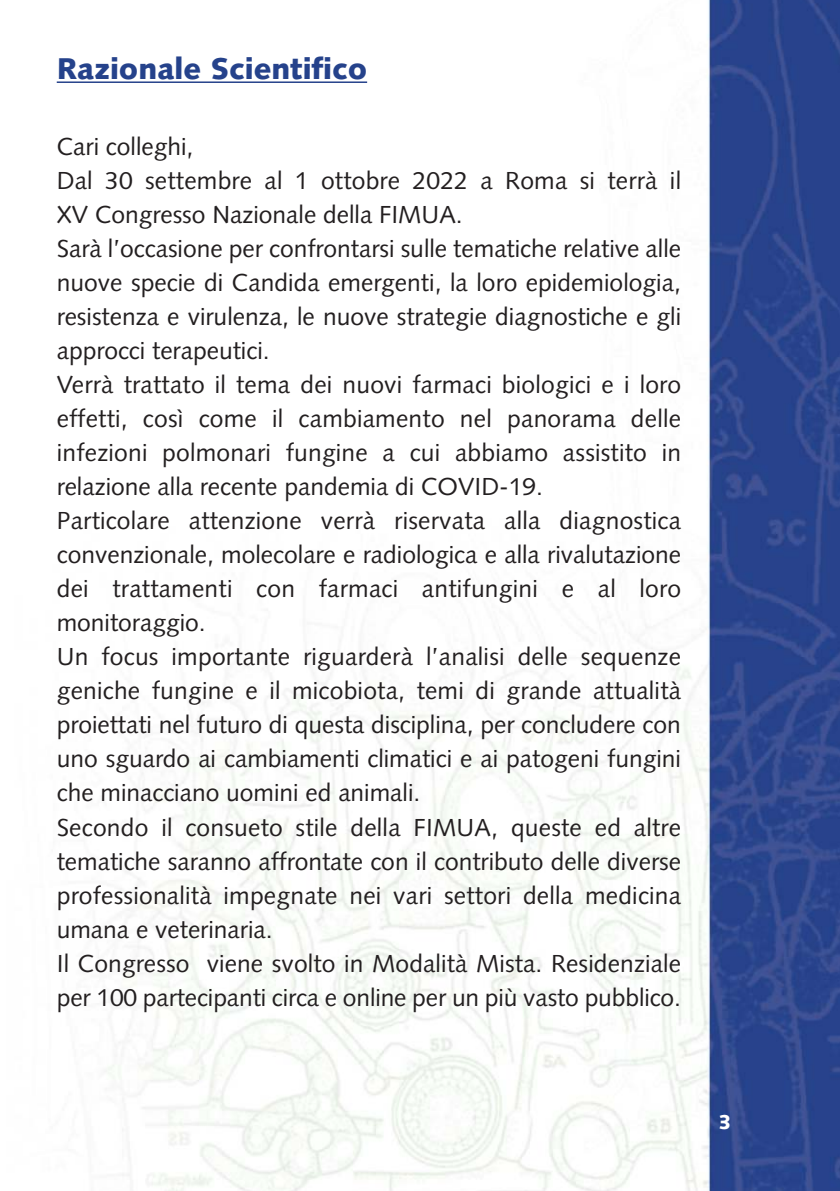
<style>
.page{position:relative;width:840px;height:1191px;background:#fff}
.page>*{position:absolute;margin:0;border:0;box-sizing:border-box;transform-origin:0 0}
.t1{font:900 30px "Syntax";color:#25428b}
.t2{font:24.6px/34px "Syntax";color:#231f20}
.t3{font:900 20px "Syntax";color:#fff}
</style>
<div class="page">
<img style="left:56px;top:0;width:783px;height:1191px">
<hr style="left:57px;top:81px;width:310px;height:2px;background:#25428b">
<p class="t1" style="left:57px;top:57px;width:312px">Razionale Scientifico</p>
<p class="t2" style="left:57px;top:132px;width:625px">Cari colleghi,<br>Dal 30 settembre al 1 ottobre 2022 a Roma si terrà il XV Congresso Nazionale della FIMUA.<br>Sarà l’occasione per confrontarsi sulle tematiche relative alle nuove specie di Candida emergenti, la loro epidemiologia, resistenza e virulenza, le nuove strategie diagnostiche e gli approcci terapeutici.<br>Verrà trattato il tema dei nuovi farmaci biologici e i loro effetti, così come il cambiamento nel panorama delle infezioni polmonari fungine a cui abbiamo assistito in relazione alla recente pandemia di COVID-19.<br>Particolare attenzione verrà riservata alla diagnostica convenzionale, molecolare e radiologica e alla rivalutazione dei trattamenti con farmaci antifungini e al loro monitoraggio.<br>Un focus importante riguarderà l’analisi delle sequenze geniche fungine e il micobiota, temi di grande attualità proiettati nel futuro di questa disciplina, per concludere con uno sguardo ai cambiamenti climatici e ai patogeni fungini che minacciano uomini ed animali.<br>Secondo il consueto stile della FIMUA, queste ed altre tematiche saranno affrontate con il contributo delle diverse professionalità impegnate nei vari settori della medicina umana e veterinaria.<br>Il Congresso viene svolto in Modalità Mista. Residenziale per 100 partecipanti circa e online per un più vasto pubblico.</p>
<p class="t3" style="left:718px;top:1114px;width:14px">3</p>
</div>
